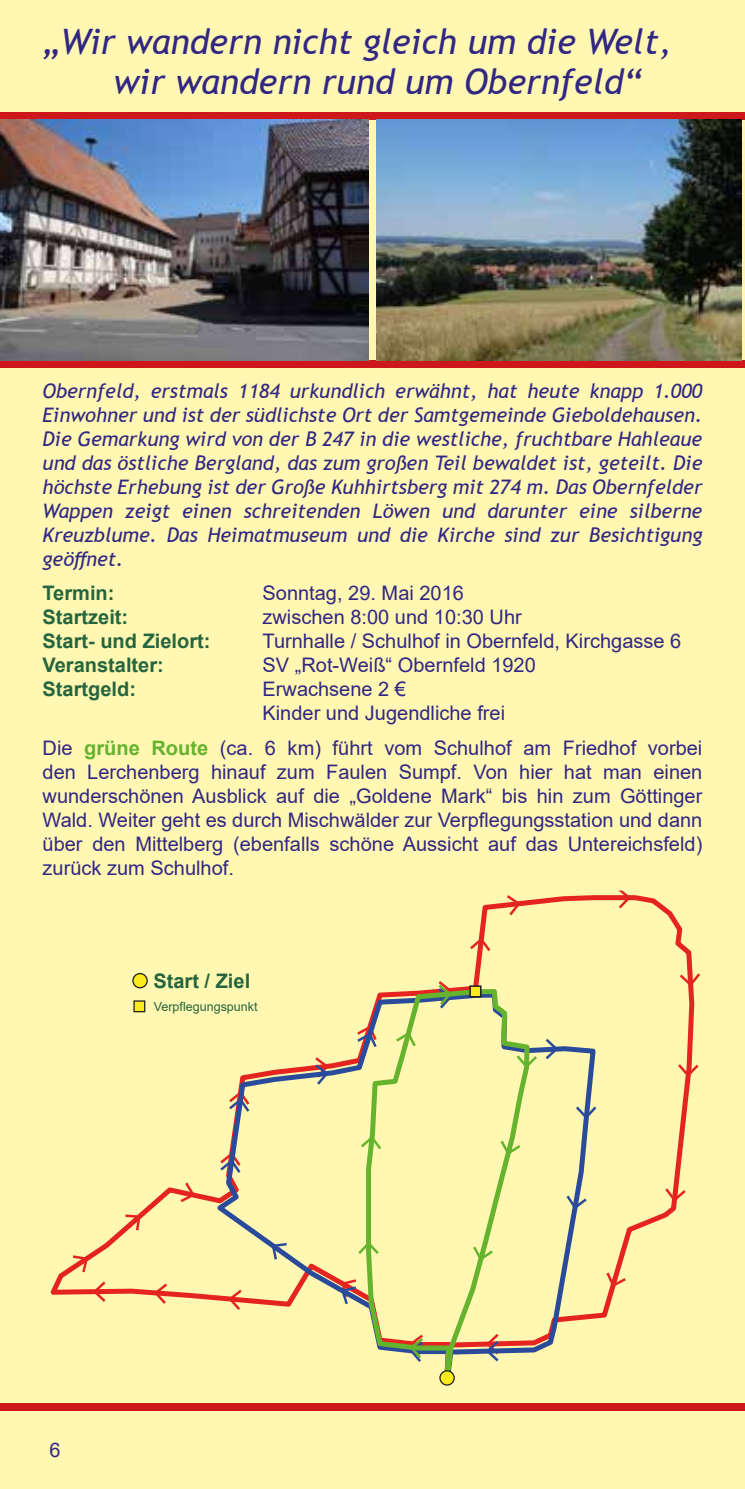
<style>
.page{position:relative;width:745px;height:1489px;background:#fff}
.page>*{position:absolute;margin:0;border:0;box-sizing:border-box;transform-origin:0 0}
.t1{font:italic 35px/40px "Trebuchet MS";color:#312783}
.t2{font:20px/24px "Arial";color:#312783}
.t3{font:italic 20px/24px "Trebuchet MS";color:#312783;text-align:justify}
.t4{font:700 20px "Arial";color:#25653d}
.t5{font:12.5px "Arial";color:#25653d}
.s1{font-weight:700;color:#65b32e}
</style>
<div class="page">
<div style="left:0;top:0;width:744px;height:1488px;background:#fff7b2"></div>
<hr style="left:744px;top:0;width:1px;height:1488px;background:#fff7b2">
<div style="left:0;top:113px;width:744px;height:7px;background:#cd171a"></div>
<div style="left:0;top:360px;width:744px;height:8px;background:#cd171a"></div>
<div style="left:0;top:1403px;width:744px;height:7px;background:#cd171a"></div>
<svg style="left:50px;top:895px;width:645px;height:424px"></svg>
<svg style="left:154px;top:1283px;width:13px;height:20px"></svg>
<svg style="left:93px;top:1281px;width:12px;height:20px"></svg>
<svg style="left:73px;top:1255px;width:15px;height:17px"></svg>
<svg style="left:125px;top:1214px;width:15px;height:16px"></svg>
<svg style="left:180px;top:1182px;width:15px;height:20px"></svg>
<svg style="left:470px;top:937px;width:20px;height:14px"></svg>
<svg style="left:506px;top:895px;width:14px;height:20px"></svg>
<svg style="left:618px;top:890px;width:12px;height:18px"></svg>
<svg style="left:679px;top:973px;width:20px;height:13px"></svg>
<svg style="left:677px;top:1064px;width:21px;height:13px"></svg>
<svg style="left:664px;top:1188px;width:21px;height:13px"></svg>
<svg style="left:606px;top:1272px;width:19px;height:15px"></svg>
<svg style="left:211px;top:989px;width:387px;height:364px"></svg>
<svg style="left:271px;top:1242px;width:15px;height:17px"></svg>
<svg style="left:220px;top:1151px;width:20px;height:21px"></svg>
<svg style="left:229px;top:1090px;width:20px;height:21px"></svg>
<svg style="left:315px;top:1057px;width:13px;height:27px"></svg>
<svg style="left:357px;top:1025px;width:6px;height:22px"></svg>
<svg style="left:545px;top:1038px;width:13px;height:21px"></svg>
<svg style="left:575px;top:1106px;width:21px;height:13px"></svg>
<svg style="left:566px;top:1195px;width:20px;height:14px"></svg>
<svg style="left:363px;top:986px;width:168px;height:400px"></svg>
<svg style="left:358px;top:1241px;width:20px;height:12px"></svg>
<svg style="left:360px;top:1135px;width:21px;height:14px"></svg>
<svg style="left:438px;top:981px;width:13px;height:27px"></svg>
<svg style="left:396px;top:1031px;width:19px;height:15px"></svg>
<svg style="left:516px;top:1055px;width:20px;height:13px"></svg>
<svg style="left:500px;top:1140px;width:20px;height:15px"></svg>
<svg style="left:472px;top:1246px;width:20px;height:14px"></svg>
<svg style="left:439px;top:1370px;width:15px;height:14px"></svg>
<div style="left:439px;top:1369px;width:15px;height:16px;border:1px solid #1d1d1b;border-radius:50%"></div>
<div style="left:470px;top:986px;width:10px;height:10px;background:#fbea1c"></div>
<div style="left:469px;top:985px;width:12px;height:12px;border:2px solid #1d1d1b"></div>
<div style="left:134px;top:1000px;width:11px;height:11px;background:#fbea1c"></div>
<div style="left:133px;top:1000px;width:12px;height:12px;border:1px solid #1d1d1b"></div>
<svg style="left:133px;top:973px;width:14px;height:14px"></svg>
<div style="left:132px;top:972px;width:16px;height:16px;border:1px solid #1d1d1b;border-radius:50%"></div>
<svg style="left:152px;top:1000px;width:107px;height:15px"></svg>
<svg style="left:152px;top:971px;width:93px;height:18px"></svg>
<div style="left:244px;top:971px;width:6px;height:18px;background:#fff7b2;border-radius:2px"></div>
<img style="left:0;top:120px;width:369px;height:240px">
<img style="left:376px;top:120px;width:365px;height:240px">
<h1 class="t1" style="left:113px;top:22px;width:559px;text-indent:-71px">„Wir wandern nicht gleich um die Welt, wir wandern rund um Obernfeld“</h1>
<p class="t3" style="left:43px;top:378px;width:661px">Obernfeld, erstmals 1184 urkundlich erwähnt, hat heute knapp 1.000<br>Einwohner und ist der südlichste Ort der Samtgemeinde Gieboldehausen.<br>Die Gemarkung wird von der B 247 in die westliche, fruchtbare Hahleaue und das östliche Bergland, das zum großen Teil bewaldet ist, geteilt. Die höchste Erhebung ist der Große Kuhhirtsberg mit 274 m. Das Obernfelder Wappen zeigt einen schreitenden Löwen und darunter eine silberne Kreuzblume. Das Heimatmuseum und die Kirche sind zur Besichtigung geöffnet.</p>
<p class="t4" style="left:43px;top:579px;width:73px">Termin:</p>
<p class="t2" style="left:262px;top:581px;width:203px">Sonntag, 29. Mai 2016</p>
<p class="t4" style="left:43px;top:603px;width:87px">Startzeit:</p>
<p class="t2" style="left:262px;top:605px;width:261px">zwischen 8:00 und 10:30 Uhr</p>
<p class="t4" style="left:43px;top:627px;width:169px">Start- und Zielort:</p>
<p class="t2" style="left:262px;top:629px;width:420px">Turnhalle / Schulhof in Obernfeld, Kirchgasse 6</p>
<p class="t4" style="left:43px;top:651px;width:123px">Veranstalter:</p>
<p class="t2" style="left:262px;top:653px;width:275px">SV „Rot-Weiß“ Obernfeld 1920</p>
<p class="t4" style="left:43px;top:675px;width:95px">Startgeld:</p>
<p class="t2" style="left:262px;top:677px;width:244px">Erwachsene 2 €<br>Kinder und Jugendliche frei</p>
<p class="t2" style="left:43px;top:736px;width:661px;text-align:justify">Die <span class="s1">grüne Route</span> (ca. 6 km) führt vom Schulhof am Friedhof vorbei den Lerchenberg hinauf zum Faulen Sumpf. Von hier hat man einen wunderschönen Ausblick auf die „Goldene Mark“ bis hin zum Göttinger Wald. Weiter geht es durch Mischwälder zur Verpflegungsstation und dann über den Mittelberg (ebenfalls schöne Aussicht auf das Untereichsfeld) zurück zum Schulhof.</p>
<p class="t4" style="left:153px;top:966px;width:98px">Start / Ziel</p>
<p class="t5" style="left:154px;top:997px;width:105px">Verpflegungspunkt</p>
<p class="t2" style="left:50px;top:1437px;width:13px">6</p>
</div>
